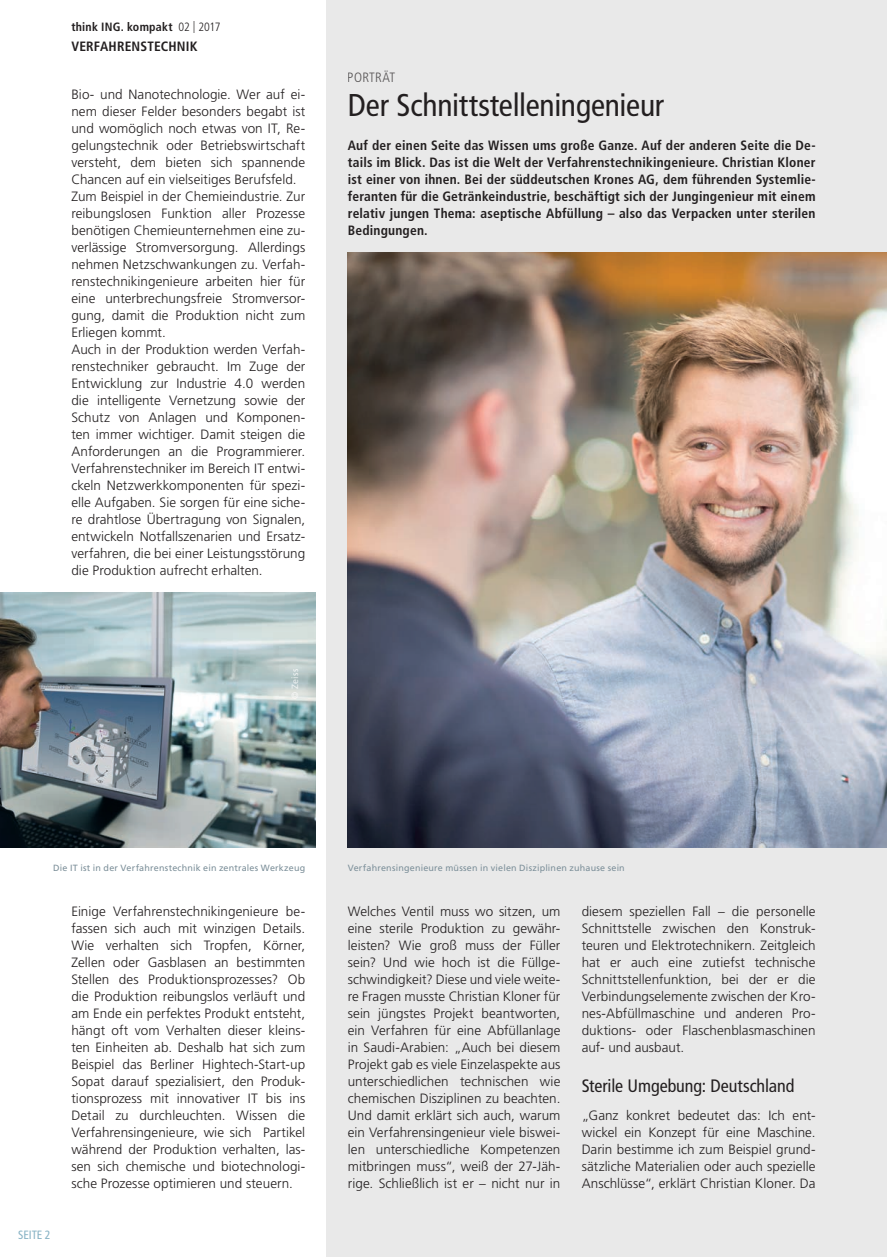
<style>
.page{position:relative;width:887px;height:1257px;background:#fff}
.page>*{position:absolute;margin:0;border:0;box-sizing:border-box;transform-origin:0 0}
.t1{font:condensed 31.5px "Frutiger LT Std";letter-spacing:-.01em;color:#231f20}
.t2{font:condensed 18px "Frutiger LT Std";letter-spacing:-.005em;color:#231f20}
.t3{font:300 13.5px/17px "Frutiger LT Std";letter-spacing:.005em;color:#231f20;text-align:justify}
.t4{font:700 condensed 13.5px/17px "Frutiger LT Std";letter-spacing:.015em;color:#231f20;text-align:justify}
.t5{font:300 condensed 13.5px "Frutiger LT Std";letter-spacing:.015em;color:#231f20}
.t6{font:700 condensed 12px "Frutiger LT Std";letter-spacing:.02em;color:#231f20}
.t7{font:condensed 12px "Frutiger LT Std";letter-spacing:-.01em;color:#88b3c5}
.t8{font:9px "Frutiger LT Std";letter-spacing:.02em;color:#7d909a}
.t9{font:9px "Frutiger LT Std";letter-spacing:.02em;color:#fff}
.s1{font-weight:300}
</style>
<div class="page">
<div style="left:327px;top:0;width:560px;height:1257px;background:#e9e9e9"></div>
<img style="left:0;top:592px;width:316px;height:255px">
<img style="left:348px;top:252px;width:539px;height:595px">
<p class="t6" style="left:71px;top:20px;width:151px">think ING. kompakt <span class="s1">02 | 2017</span></p>
<p class="t4" style="left:71px;top:38px;width:128px">VERFAHRENSTECHNIK</p>
<p class="t3" style="left:71px;top:86px;width:235px;text-align:left">Bio- und Nanotechnologie. Wer auf ei&shy;nem dieser Felder besonders begabt ist und womöglich noch etwas von IT, Re&shy;gelungstechnik oder Betriebswirtschaft versteht, dem bieten sich spannende Chancen auf ein vielseitiges Berufsfeld.<br>Zum Beispiel in der Chemieindustrie. Zur reibungslosen Funktion aller Prozesse benötigen Chemieunternehmen eine zu&shy;verlässige Stromversorgung. Allerdings nehmen Netzschwankungen zu. Verfah&shy;renstechnikingenieure arbeiten hier für eine unterbrechungsfreie Stromversor&shy;gung, damit die Produktion nicht zum Erliegen kommt.<br>Auch in der Produktion werden Verfah&shy;renstechniker gebraucht. Im Zuge der Entwicklung zur Industrie 4.0 werden die intelligente Vernetzung sowie der Schutz von Anlagen und Komponen&shy;ten immer wichtiger. Damit steigen die Anforderungen an die Programmierer.<br>Verfahrenstechniker im Bereich IT entwi&shy;ckeln Netzwerkkomponenten für spezi&shy;elle Aufgaben. Sie sorgen für eine siche&shy;re drahtlose Übertragung von Signalen, entwickeln Notfallszenarien und Ersatz&shy;verfahren, die bei einer Leistungsstörung die Produktion aufrecht erhalten.</p>
<p class="t9" style="left:290px;top:699px;width:32px;rotate:-90deg">© Zeiss</p>
<p class="t5" style="left:348px;top:70px;width:49px">PORTRÄT</p>
<h1 class="t1" style="left:348px;top:87px;width:318px">Der Schnittstelleningenieur</h1>
<p class="t4" style="left:348px;top:137px;width:469px">Auf der einen Seite das Wissen ums große Ganze. Auf der anderen Seite die De&shy;tails im Blick. Das ist die Welt der Verfahrenstechnikingenieure. Christian Kloner ist einer von ihnen. Bei der süddeutschen Krones AG, dem führenden Systemlie&shy;feranten für die Getränkeindustrie, beschäftigt sich der Jungingenieur mit einem relativ jungen Thema: aseptische Abfüllung – also das Verpacken unter sterilen Bedingungen.</p>
<p class="t8" style="left:53px;top:863px;width:253px">Die IT ist in der Verfahrenstechnik ein zentrales Werkzeug</p>
<p class="t8" style="left:348px;top:863px;width:278px">Verfahrensingenieure müssen in vielen Disziplinen zuhause sein</p>
<p class="t7" style="left:18px;top:1227px;width:34px">SEITE 2</p>
<p class="t3" style="left:71px;top:903px;width:235px">Einige Verfahrenstechnikingenieure be&shy;fassen sich auch mit winzigen Details.<br>Wie verhalten sich Tropfen, Körner, Zellen oder Gasblasen an bestimmten Stellen des Produktionsprozesses? Ob die Produktion reibungslos verläuft und am Ende ein perfektes Produkt entsteht, hängt oft vom Verhalten dieser kleins&shy;ten Einheiten ab. Deshalb hat sich zum Beispiel das Berliner Hightech-Start-up Sopat darauf spezialisiert, den Produk&shy;tionsprozess mit innovativer IT bis ins Detail zu durchleuchten. Wissen die Verfahrensingenieure, wie sich Partikel während der Produktion verhalten, las&shy;sen sich chemische und biotechnologi&shy;sche Prozesse optimieren und steuern.</p>
<p class="t3" style="left:348px;top:903px;width:214px">Welches Ventil muss wo sitzen, um eine sterile Produktion zu gewähr&shy;leisten? Wie groß muss der Füller sein? Und wie hoch ist die Füllge&shy;schwindigkeit? Diese und viele weite&shy;re Fragen musste Christian Kloner für sein jüngstes Projekt beantworten, ein Verfahren für eine Abfüllanlage in Saudi-Arabien: „Auch bei diesem Projekt gab es viele Einzelaspekte aus unterschiedlichen technischen wie chemischen Disziplinen zu beachten.<br>Und damit erklärt sich auch, warum ein Verfahrensingenieur viele biswei&shy;len unterschiedliche Kompetenzen mitbringen muss“, weiß der 27-Jäh&shy;rige. Schließlich ist er – nicht nur in</p>
<p class="t3" style="left:582px;top:902px;width:235px">diesem speziellen Fall – die personelle Schnittstelle zwischen den Konstruk&shy;teuren und Elektrotechnikern. Zeitgleich hat er auch eine zutiefst technische Schnittstellenfunktion, bei der er die Verbindungselemente zwischen der Kro&shy;nes-Abfüllmaschine und anderen Pro&shy;duktions- oder Flaschenblasmaschinen auf- und ausbaut.</p>
<h2 class="t2" style="left:582px;top:1076px;width:214px">Sterile Umgebung: Deutschland</h2>
<p class="t3" style="left:582px;top:1107px;width:235px">„Ganz konkret bedeutet das: Ich ent&shy;wickel ein Konzept für eine Maschine.<br>Darin bestimme ich zum Beispiel grund&shy;sätzliche Materialien oder auch spezielle Anschlüsse“, erklärt Christian Kloner. Da</p>
</div>
